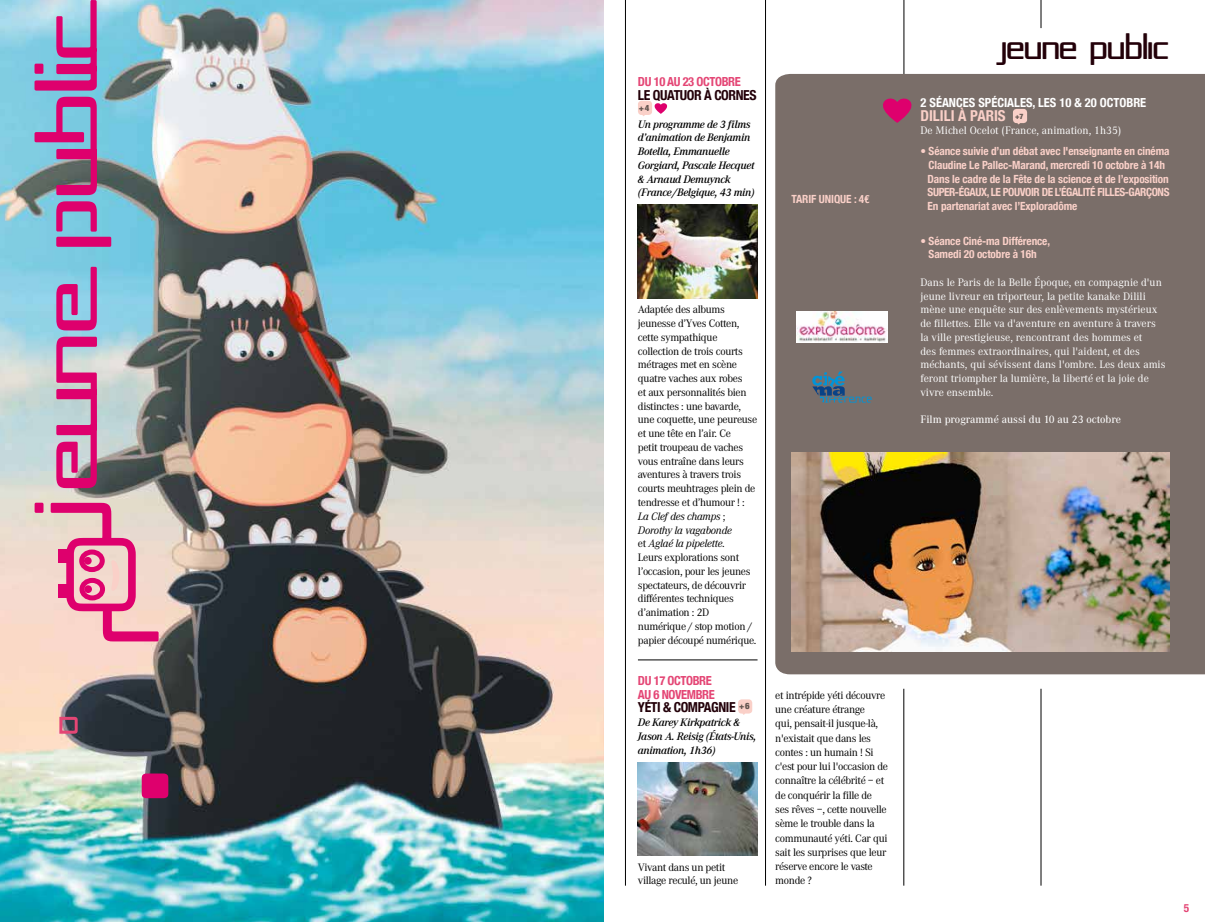
<style>
.page{position:relative;width:1205px;height:922px;background:#fff}
.page>*{position:absolute;margin:0;border:0;box-sizing:border-box;transform-origin:0 0}
.t1{font:30px "Republika IV Cnd";letter-spacing:-.03em;color:#230009;scale:1.25 1}
.t2{font:700 condensed 15px "Helvetica Neue";color:#fad0c8}
.t3{font:700 condensed 13.75px "Helvetica Neue";letter-spacing:-.03em;color:#230009}
.t4{font:700 condensed 12.5px/13.8px "Helvetica Neue";letter-spacing:-.03em;color:#e44675}
.t5{font:700 condensed 12.5px "Helvetica Neue";color:#fff}
.t6{font:11.25px/13.8px "Corporate A";letter-spacing:-.03em;color:#000}
.t7{font:11.25px/13.8px "Corporate A";color:#fff}
.t8{font:700 condensed 11.25px/13.8px "Helvetica Neue";letter-spacing:-.01em;color:#fad0c8}
.t9{font:italic 600 11.25px/13.8px "Corporate A";letter-spacing:-.03em;color:#000}
.t10{font:500 11.25px "Corporate A";color:#fff}
.t11{font:700 condensed 11.25px "Helvetica Neue";color:#e44675}
.t12{font:900 condensed 8.75px "Helvetica Neue";color:#635651}
.s1{font-style:italic}
.s2{font-weight:900;font-size:7.5px;color:#635651}
</style>
<div class="page">
<hr style="left:904px;top:0;width:1px;height:290px;background:#000">
<div style="left:775px;top:74px;width:430px;height:600px;background:#7a6e69"></div>
<img style="left:0;top:0;width:604px;height:921px">
<svg style="left:35px;top:0;width:124px;height:641px;background:#ac9fb7"></svg>
<svg style="left:142px;top:773px;width:26px;height:25px"></svg>
<svg style="left:59px;top:716px;width:19px;height:17px"></svg>
<svg style="left:1041px;top:0;width:1px;height:28px"></svg>
<hr style="left:765px;top:0;width:1px;height:885px;background:#000">
<hr style="left:625px;top:0;width:1px;height:885px;background:#000">
<hr style="left:1041px;top:688px;width:1px;height:197px;background:#000">
<hr style="left:638px;top:659px;width:119px;height:1px;background:#000">
<div style="left:638px;top:101px;width:14px;height:14px;background:#fad0c8;border-radius:4px"></div>
<svg style="left:654px;top:103px;width:14px;height:11px"></svg>
<img style="left:638px;top:205px;width:119px;height:93px">
<div style="left:738px;top:699px;width:14px;height:14px;background:#fad0c8;border-radius:4px"></div>
<img style="left:638px;top:762px;width:119px;height:93px">
<hr style="left:903px;top:688px;width:1px;height:197px;background:#000">
<img style="left:792px;top:452px;width:377px;height:199px">
<div style="left:1013px;top:109px;width:14px;height:14px;background:#fad0c8;border-radius:4px"></div>
<svg style="left:879px;top:95px;width:36px;height:28px"></svg>
<img style="left:797px;top:311px;width:90px;height:31px">
<svg style="left:812px;top:371px;width:59px;height:31px;background:#586f7e"></svg>
<p class="t4" style="left:638px;top:74px;width:104px">DU 10 AU 23 OCTOBRE</p>
<p class="t3" style="left:638px;top:84px;width:120px">LE QUATUOR À CORNES</p>
<p class="t12" style="left:639px;top:100px;width:12px">+4</p>
<p class="t9" style="left:638px;top:117px;width:118px">Un programme de 3 films d’animation de Benjamin<br>Botella, Emmanuelle<br>Gorgiard, Pascale Hecquet &amp; Arnaud Demuynck (France/Belgique, 43 min)</p>
<p class="t8" style="left:791px;top:191px;width:79px">TARIF UNIQUE : 4€</p>
<p class="t6" style="left:638px;top:303px;width:121px">Adaptée des albums jeunesse d’Yves Cotten, cette sympathique collection de trois courts métrages met en scène quatre vaches aux robes<br>et aux personnalités bien distinctes : une bavarde, une coquette, une peureuse et une tête en l’air. Ce<br>petit troupeau de vaches vous entraîne dans leurs aventures à travers trois courts meuhtrages plein de tendresse et d’humour ! :<br><span class="s1">La Clef des champs</span> ;<br><span class="s1">Dorothy la vagabonde<br></span>et <span class="s1">Aglaé la pipelette</span>.<br>Leurs explorations sont l’occasion, pour les jeunes spectateurs, de découvrir différentes techniques d’animation : 2D numérique / stop motion / papier découpé numérique.</p>
<p class="t4" style="left:638px;top:672px;width:78px">DU 17 OCTOBRE<br>AU 6 NOVEMBRE</p>
<p class="t3" style="left:638px;top:696px;width:113px">YÉTI &amp; COMPAGNIE <sup>+6</sup></p>
<p class="t9" style="left:638px;top:715px;width:120px">De Karey Kirkpatrick &amp;<br>Jason A. Reisig (États-Unis, animation, 1h36)</p>
<p class="t6" style="left:638px;top:860px;width:102px">Vivant dans un petit village reculé, un jeune</p>
<p class="t6" style="left:775px;top:688px;width:114px;line-height:14.2px">et intrépide yéti découvre une créature étrange<br>qui, pensait-il jusque-là, n'existait que dans les contes : un humain ! Si c'est pour lui l'occasion de connaître la célébrité – et de conquérir la fille de ses rêves –, cette nouvelle sème le trouble dans la communauté yéti. Car qui sait les surprises que leur réserve encore le vaste monde ?</p>
<h1 class="t1" style="left:1001px;top:32px;width:136px">JEUNE PUBLIC</h1>
<p class="t5" style="left:920px;top:92px;width:227px">2 SÉANCES SPÉCIALES, LES 10 &amp; 20 OCTOBRE</p>
<h2 class="t2" style="left:920px;top:103px;width:104px">DILILI À PARIS <span class="s2">+7</span></h2>
<p class="t7" style="left:920px;top:124px;width:202px">De Michel Ocelot (France, animation, 1h35)</p>
<p class="t8" style="left:927px;top:143px;width:243px;text-indent:-7px">• Séance suivie d’un débat avec l'enseignante en cinéma Claudine Le Pallec-Marand, mercredi 10 octobre à 14h Dans le cadre de la Fête de la science et de l’exposition SUPER-ÉGAUX, LE POUVOIR DE L’ÉGALITÉ FILLES-GARÇONS En partenariat avec l’Exploradôme</p>
<p class="t8" style="left:920px;top:233px;width:131px;text-align:center">• Séance Ciné-ma Différence,<br>Samedi 20 octobre à 16h</p>
<p class="t7" style="left:920px;top:275px;width:247px">Dans le Paris de la Belle Époque, en compagnie d'un jeune livreur en triporteur, la petite kanake Dilili mène une enquête sur des enlèvements mystérieux de fillettes. Elle va d'aventure en aventure à travers la ville prestigieuse, rencontrant des hommes et<br>des femmes extraordinaires, qui l'aident, et des méchants, qui sévissent dans l'ombre. Les deux amis feront triompher la lumière, la liberté et la joie de vivre ensemble.</p>
<p class="t10" style="left:920px;top:413px;width:202px">Film programmé aussi du 10 au 23 octobre</p>
<p class="t11" style="left:1184px;top:901px;width:7px">5</p>
</div>
